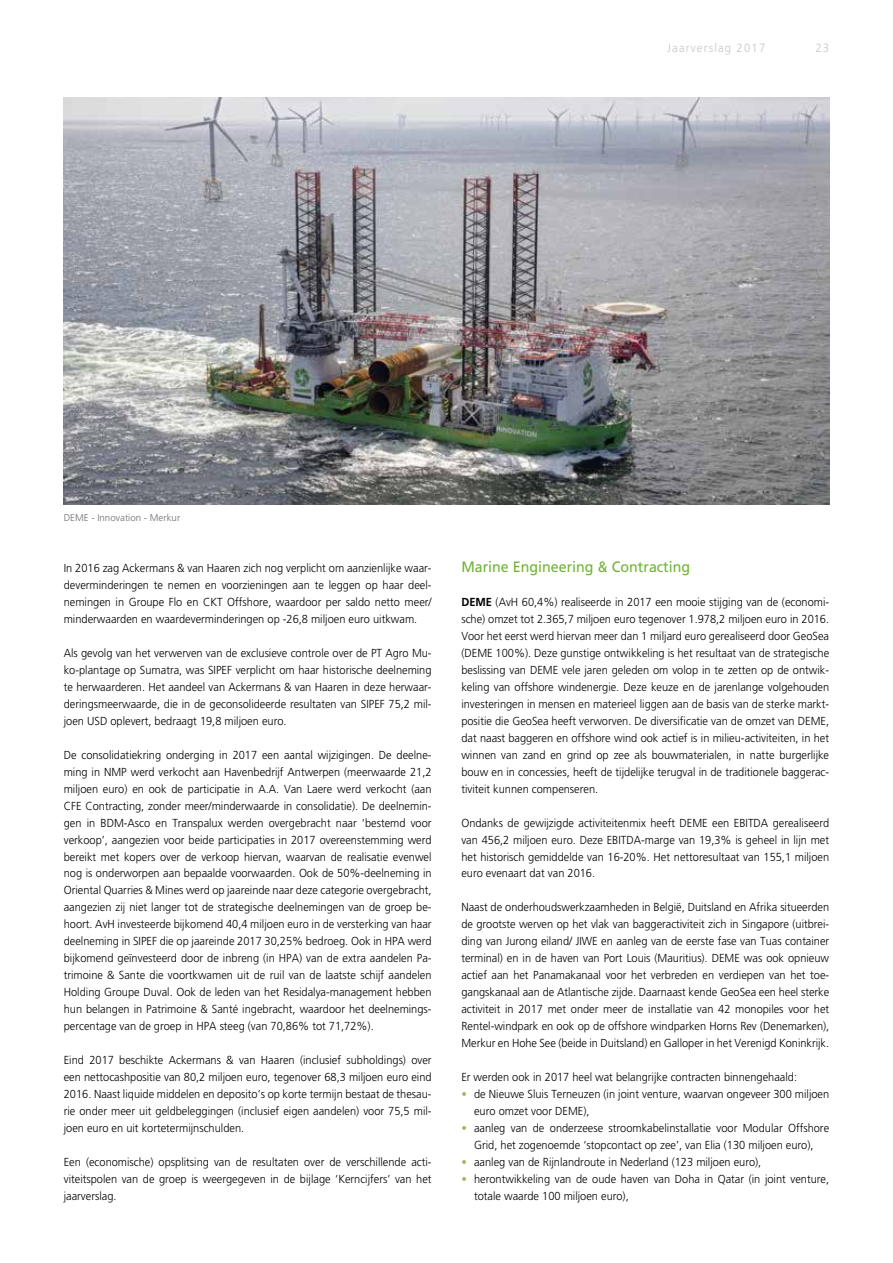
<style>
.page{position:relative;width:893px;height:1263px;background:#fff}
.page>*{position:absolute;margin:0;border:0;box-sizing:border-box;transform-origin:0 0}
.t1{font:15px "Frutiger LT Pro";color:#70b337;scale:.95 1}
.t2{font:300 12px "Frutiger LT Pro";letter-spacing:.1em;color:#c6c6c6;scale:.95 1}
.t3{font:300 11.7px/17px "Frutiger LT Pro";color:#000;text-align:justify;scale:.95 1}
.t4{font:300 9.75px "Frutiger LT Pro";color:#706f6f}
.s1{font-weight:700}
.s2{color:#b0b165}
</style>
<div class="page">
<img style="left:64px;top:98px;width:765px;height:406px">
<p class="t2" style="left:667px;top:40px;width:105px">Jaarverslag 2017</p>
<p class="t2" style="left:815px;top:40px;width:16px">23</p>
<p class="t4" style="left:64px;top:512px;width:118px">DEME - Innovation - Merkur</p>
<p class="t3" style="left:64px;top:560px;width:389px">In 2016 zag Ackermans &amp; van Haaren zich nog verplicht om aanzienlijke waar&shy;deverminderingen te nemen en voorzieningen aan te leggen op haar deel&shy;nemingen in Groupe Flo en CKT Offshore, waardoor per saldo netto meer/ minderwaarden en waardeverminderingen op -26,8 miljoen euro uitkwam.</p>
<p class="t3" style="left:64px;top:645px;width:389px">Als gevolg van het verwerven van de exclusieve controle over de PT Agro Mu&shy;ko-plantage op Sumatra, was SIPEF verplicht om haar historische deelneming te herwaarderen. Het aandeel van Ackermans &amp; van Haaren in deze herwaar&shy;deringsmeerwaarde, die in de geconsolideerde resultaten van SIPEF 75,2 mil&shy;joen USD oplevert, bedraagt 19,8 miljoen euro.</p>
<p class="t3" style="left:64px;top:746px;width:389px">De consolidatiekring onderging in 2017 een aantal wijzigingen. De deelne&shy;ming in NMP werd verkocht aan Havenbedrijf Antwerpen (meerwaarde 21,2 miljoen euro) en ook de participatie in A.A. Van Laere werd verkocht (aan CFE Contracting, zonder meer/minderwaarde in consolidatie). De deelnemin&shy;gen in BDM-Asco en Transpalux werden overgebracht naar ‘bestemd voor verkoop’, aangezien voor beide participaties in 2017 overeenstemming werd bereikt met kopers over de verkoop hiervan, waarvan de realisatie evenwel nog is onderworpen aan bepaalde voorwaarden. Ook de 50%-deelneming in Oriental Quarries &amp; Mines werd op jaareinde naar deze categorie overgebracht, aangezien zij niet langer tot de strategische deelnemingen van de groep be&shy;hoort. AvH investeerde bijkomend 40,4 miljoen euro in de versterking van haar deelneming in SIPEF die op jaareinde 2017 30,25% bedroeg. Ook in HPA werd bijkomend geïnvesteerd door de inbreng (in HPA) van de extra aandelen Pa&shy;trimoine &amp; Sante die voortkwamen uit de ruil van de laatste schijf aandelen Holding Groupe Duval. Ook de leden van het Residalya-management hebben hun belangen in Patrimoine &amp; Santé ingebracht, waardoor het deelnemings&shy;percentage van de groep in HPA steeg (van 70,86% tot 71,72%).</p>
<p class="t3" style="left:64px;top:1051px;width:389px">Eind 2017 beschikte Ackermans &amp; van Haaren (inclusief subholdings) over een nettocashpositie van 80,2 miljoen euro, tegenover 68,3 miljoen euro eind 2016. Naast liquide middelen en deposito’s op korte termijn bestaat de thesau&shy;rie onder meer uit geldbeleggingen (inclusief eigen aandelen) voor 75,5 mil&shy;joen euro en uit kortetermijnschulden.</p>
<p class="t3" style="left:64px;top:1153px;width:389px">Een (economische) opsplitsing van de resultaten over de verschillende acti&shy;viteitspolen van de groep is weergegeven in de bijlage ‘Kerncijfers’ van het jaarverslag.</p>
<p class="t1" style="left:461px;top:558px;width:242px">Marine Engineering &amp; Contracting</p>
<p class="t3" style="left:461px;top:594px;width:389px"><span class="s1">DEME</span> (AvH 60,4%) realiseerde in 2017 een mooie stijging van de (economi&shy;sche) omzet tot 2.365,7 miljoen euro tegenover 1.978,2 miljoen euro in 2016.<br>Voor het eerst werd hiervan meer dan 1 miljard euro gerealiseerd door GeoSea (DEME 100%). Deze gunstige ontwikkeling is het resultaat van de strategische beslissing van DEME vele jaren geleden om volop in te zetten op de ontwik&shy;keling van offshore windenergie. Deze keuze en de jarenlange volgehouden investeringen in mensen en materieel liggen aan de basis van de sterke markt&shy;positie die GeoSea heeft verworven. De diversificatie van de omzet van DEME, dat naast baggeren en offshore wind ook actief is in milieu-activiteiten, in het winnen van zand en grind op zee als bouwmaterialen, in natte burgerlijke bouw en in concessies, heeft de tijdelijke terugval in de traditionele baggerac&shy;tiviteit kunnen compenseren.</p>
<p class="t3" style="left:461px;top:814px;width:389px">Ondanks de gewijzigde activiteitenmix heeft DEME een EBITDA gerealiseerd van 456,2 miljoen euro. Deze EBITDA-marge van 19,3% is geheel in lijn met het historisch gemiddelde van 16-20%. Het nettoresultaat van 155,1 miljoen euro evenaart dat van 2016.</p>
<p class="t3" style="left:461px;top:899px;width:389px">Naast de onderhoudswerkzaamheden in België, Duitsland en Afrika situeerden de grootste werven op het vlak van baggeractiviteit zich in Singapore (uitbrei&shy;ding van Jurong eiland/ JIWE en aanleg van de eerste fase van Tuas container terminal) en in de haven van Port Louis (Mauritius). DEME was ook opnieuw actief aan het Panamakanaal voor het verbreden en verdiepen van het toe&shy;gangskanaal aan de Atlantische zijde. Daarnaast kende GeoSea een heel sterke activiteit in 2017 met onder meer de installatie van 42 monopiles voor het Rentel-windpark en ook op de offshore windparken Horns Rev (Denemarken), Merkur en Hohe See (beide in Duitsland) en Galloper in het Verenigd Koninkrijk.</p>
<p class="t3" style="left:461px;top:1068px;width:355px">Er werden ook in 2017 heel wat belangrijke contracten binnengehaald:</p>
<p class="t3" style="left:474px;top:1085px;width:375px;text-indent:-13px"><span class="s2">•</span> de Nieuwe Sluis Terneuzen (in joint venture, waarvan ongeveer 300 miljoen euro omzet voor DEME),</p>
<p class="t3" style="left:461px;top:1119px;width:389px;text-align:center"><span class="s2">•</span> aanleg van de onderzeese stroomkabelinstallatie voor Modular Offshore<br>Grid, het zogenoemde ‘stopcontact op zee’, van Elia (130 miljoen euro),</p>
<p class="t3" style="left:461px;top:1153px;width:317px"><span class="s2">•</span> aanleg van de Rijnlandroute in Nederland (123 miljoen euro),</p>
<p class="t3" style="left:474px;top:1170px;width:375px;text-indent:-13px"><span class="s2">•</span> herontwikkeling van de oude haven van Doha in Qatar (in joint venture, totale waarde 100 miljoen euro),</p>
</div>
